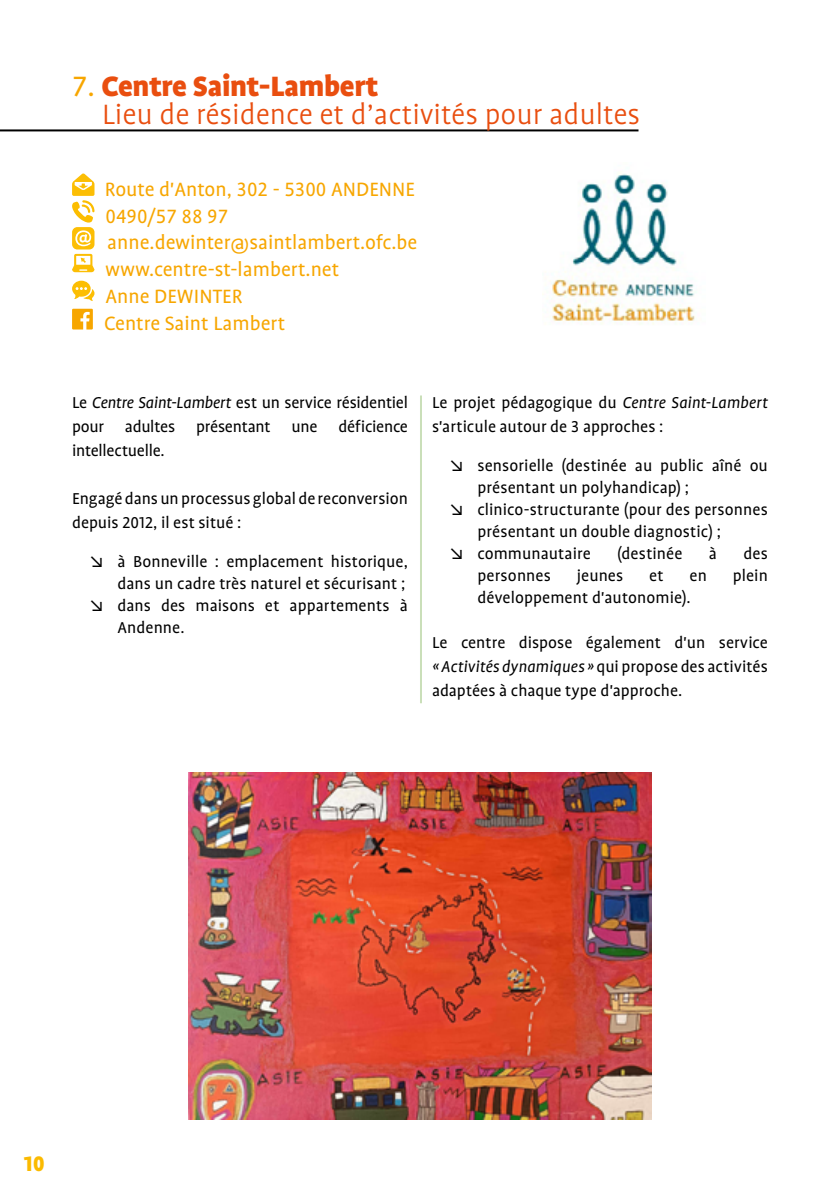
<style>
.page{position:relative;width:840px;height:1191px;background:#fff}
.page>*{position:absolute;margin:0;border:0;box-sizing:border-box;transform-origin:0 0}
.t1{font:300 32px/28px "Profile OT";color:#e94e0f}
.t2{font:900 24px "Profile OT";color:#fbba00}
.t3{font:22px/26.8px "Profile OT";color:#f7a600}
.t4{font:18px/24px "Profile OT";letter-spacing:.005em;color:#000;text-align:justify}
.s1{font-weight:400;color:#f7a600}
.s2{font-weight:900}
.s3{font-style:italic}
</style>
<div class="page">
<hr style="left:420px;top:395px;width:2px;height:308px;background:#cadfb9">
<hr style="left:0;top:129px;width:638px;height:2px;background:#000">
<svg style="left:72px;top:173px;width:22px;height:99px"></svg>
<svg style="left:72px;top:281px;width:22px;height:20px"></svg>
<svg style="left:72px;top:309px;width:21px;height:20px"></svg>
<img style="left:542px;top:174px;width:153px;height:151px">
<img style="left:188px;top:772px;width:463px;height:347px">
<h1 class="t1" style="left:102px;top:73px;width:539px;text-indent:-30px"><span class="s1">7.</span> <span class="s2">Centre Saint-Lambert<br></span>Lieu de résidence et d’activités pour adultes</h1>
<p class="t3" style="left:104px;top:176px;width:314px">Route d'Anton, 302 - 5300 ANDENNE<br>0490/57 88 97 anne.dewinter@saintlambert.ofc.be www.centre-st-lambert.net<br>Anne DEWINTER<br>Centre Saint Lambert</p>
<p class="t4" style="left:72px;top:391px;width:337px">Le <span class="s3">Centre Saint-Lambert</span> est un service résidentiel pour adultes présentant une déficience intellectuelle.</p>
<p class="t4" style="left:72px;top:487px;width:337px">Engagé dans un processus global de reconversion depuis 2012, il est situé :</p>
<p class="t4" style="left:89px;top:550px;width:320px">↘ à Bonneville : emplacement historique,</p>
<p class="t4" style="left:117px;top:572px;width:289px">dans un cadre très naturel et sécurisant ;</p>
<p class="t4" style="left:89px;top:594px;width:320px">↘ dans des maisons et appartements à</p>
<p class="t4" style="left:117px;top:616px;width:69px">Andenne.</p>
<p class="t4" style="left:432px;top:391px;width:337px">Le projet pédagogique du <span class="s3">Centre Saint-Lambert </span>s'articule autour de 3 approches :</p>
<p class="t4" style="left:449px;top:454px;width:320px">↘ sensorielle (destinée au public aîné ou</p>
<p class="t4" style="left:477px;top:476px;width:213px">présentant un polyhandicap) ;</p>
<p class="t4" style="left:449px;top:498px;width:320px">↘ clinico-structurante (pour des personnes</p>
<p class="t4" style="left:477px;top:520px;width:245px">présentant un double diagnostic) ;</p>
<p class="t4" style="left:449px;top:542px;width:143px">↘ communautaire</p>
<p class="t4" style="left:617px;top:542px;width:67px">(destinée</p>
<p class="t4" style="left:708px;top:542px;width:10px">à</p>
<p class="t4" style="left:743px;top:542px;width:26px">des</p>
<p class="t4" style="left:477px;top:564px;width:75px">personnes</p>
<p class="t4" style="left:576px;top:564px;width:48px">jeunes</p>
<p class="t4" style="left:649px;top:564px;width:16px">et</p>
<p class="t4" style="left:689px;top:564px;width:19px">en</p>
<p class="t4" style="left:732px;top:564px;width:37px">plein</p>
<p class="t4" style="left:477px;top:586px;width:215px">développement d'autonomie).</p>
<p class="t4" style="left:432px;top:631px;width:337px">Le centre dispose également d'un service <span class="s3">« Activités dynamiques »</span> qui propose des activités adaptées à chaque type d'approche.</p>
<h2 class="t2" style="left:24px;top:1150px;width:22px">10</h2>
</div>
